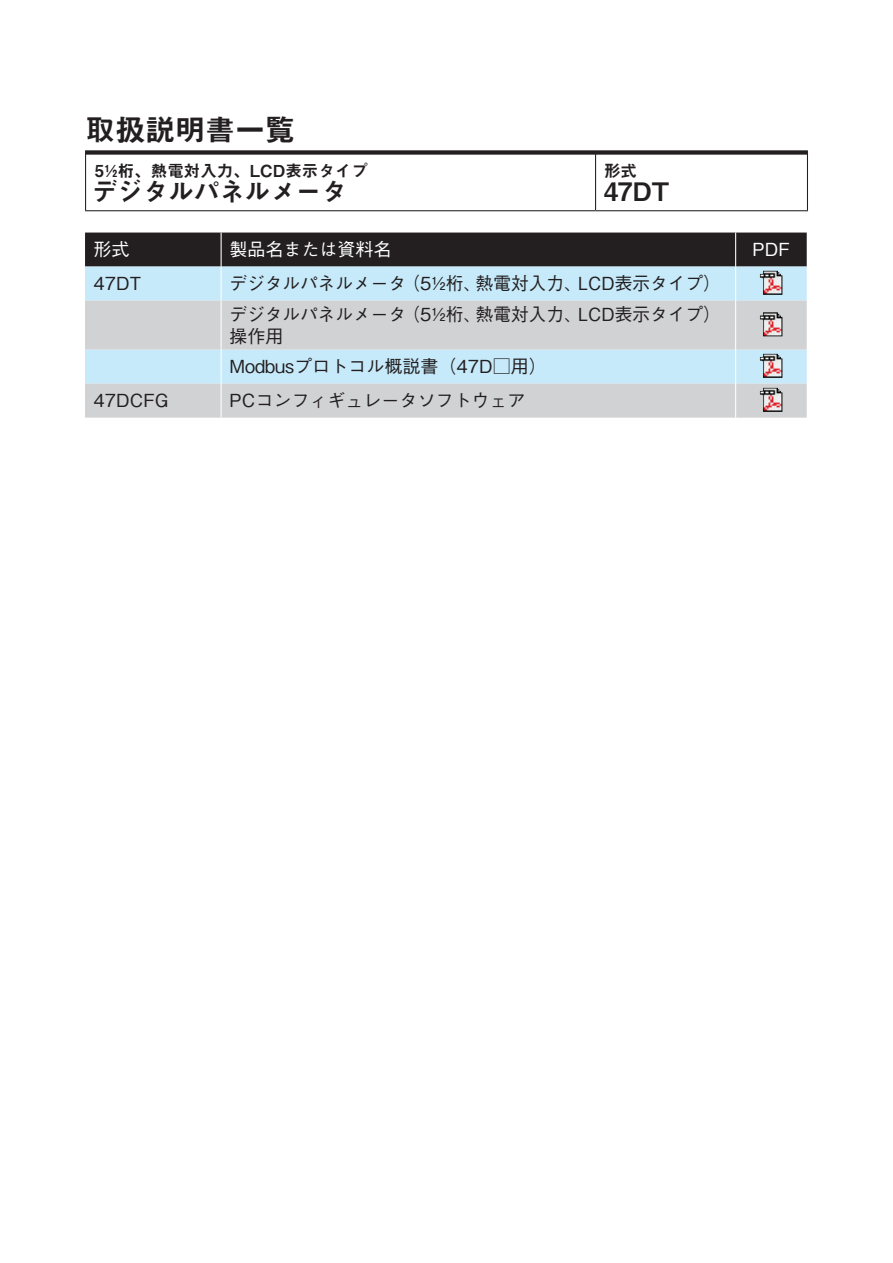
<style>
.page{position:relative;width:893px;height:1263px;background:#fff}
.page>*{position:absolute;margin:0;border:0;box-sizing:border-box;transform-origin:0 0}
.t1{font:30px "Midashi Go Pro MB31";color:#231f20}
.t2{font:25.5px "Midashi Go Pro MB31";color:#231f20}
.t3{font:500 18px/22.5px "Gothic BBB Pro";color:#231f20}
.t4{font:500 18px "Gothic BBB Pro";color:#fff}
.t5{font:16.5px "Midashi Go Pro MB31";color:#231f20}
</style>
<div class="page">
<div style="left:85px;top:150px;width:723px;height:5px;background:#231f20"></div>
<hr style="left:595px;top:154px;width:1px;height:56px;background:#231f20">
<hr style="left:85px;top:154px;width:1px;height:56px;background:#231f20">
<hr style="left:807px;top:154px;width:1px;height:56px;background:#231f20">
<hr style="left:85px;top:210px;width:511px;height:1px;background:#231f20">
<hr style="left:596px;top:210px;width:212px;height:1px;background:#231f20">
<div style="left:85px;top:233px;width:722px;height:34px;background:#231f20"></div>
<div style="left:85px;top:267px;width:722px;height:34px;background:#c6eafa"></div>
<svg style="left:85px;top:301px;width:722px;height:117px;background:#ced9df"></svg>
<hr style="left:221px;top:233px;width:1px;height:34px;background:#fff">
<hr style="left:735px;top:233px;width:1px;height:34px;background:#fff">
<hr style="left:221px;top:267px;width:1px;height:34px;background:#fff">
<hr style="left:735px;top:267px;width:1px;height:34px;background:#fff">
<hr style="left:221px;top:301px;width:1px;height:49px;background:#fff">
<hr style="left:735px;top:301px;width:1px;height:49px;background:#fff">
<hr style="left:221px;top:350px;width:1px;height:34px;background:#fff">
<hr style="left:735px;top:350px;width:1px;height:34px;background:#fff">
<hr style="left:221px;top:384px;width:1px;height:34px;background:#fff">
<hr style="left:735px;top:384px;width:1px;height:34px;background:#fff">
<img style="left:760px;top:271px;width:22px;height:24px">
<img style="left:760px;top:312px;width:22px;height:24px">
<img style="left:760px;top:354px;width:22px;height:24px">
<img style="left:760px;top:388px;width:22px;height:24px">
<h1 class="t1" style="left:85px;top:106px;width:211px">取扱説明書一覧</h1>
<p class="t5" style="left:95px;top:157px;width:274px">½5 桁、熱電対入力、LCD表示タイプ</p>
<h2 class="t2" style="left:92px;top:171px;width:256px">デジタルパネルメータ</h2>
<p class="t5" style="left:604px;top:157px;width:34px">形式</p>
<h2 class="t2" style="left:604px;top:171px;width:67px">47DT</h2>
<p class="t4" style="left:94px;top:235px;width:37px">形式</p>
<p class="t4" style="left:230px;top:235px;width:163px">製品名または資料名</p>
<p class="t4" style="left:752px;top:235px;width:39px">PDF</p>
<p class="t3" style="left:94px;top:270px;width:49px">47DT</p>
<p class="t3" style="left:230px;top:270px;width:178px">デジタルパネルメータ</p>
<p class="t3" style="left:402px;top:270px;width:80px">（5½桁、</p>
<p class="t3" style="left:476px;top:270px;width:107px">熱電対入力、</p>
<p class="t3" style="left:578px;top:270px;width:144px">LCD表示タイプ(</p>
<p class="t3" style="left:94px;top:387px;width:77px">47DCFG</p>
<p class="t3" style="left:402px;top:300px;width:80px">（5½桁、</p>
<p class="t3" style="left:230px;top:300px;width:178px">デジタルパネルメータ操作用</p>
<p class="t3" style="left:230px;top:347px;width:319px;line-height:34px">Modbusプロトコル概説書（47D□用(<br>PCコンフィギュレータソフトウェア</p>
<p class="t3" style="left:476px;top:300px;width:107px">熱電対入力、</p>
<p class="t3" style="left:578px;top:300px;width:144px">LCD表示タイプ(</p>
</div>
